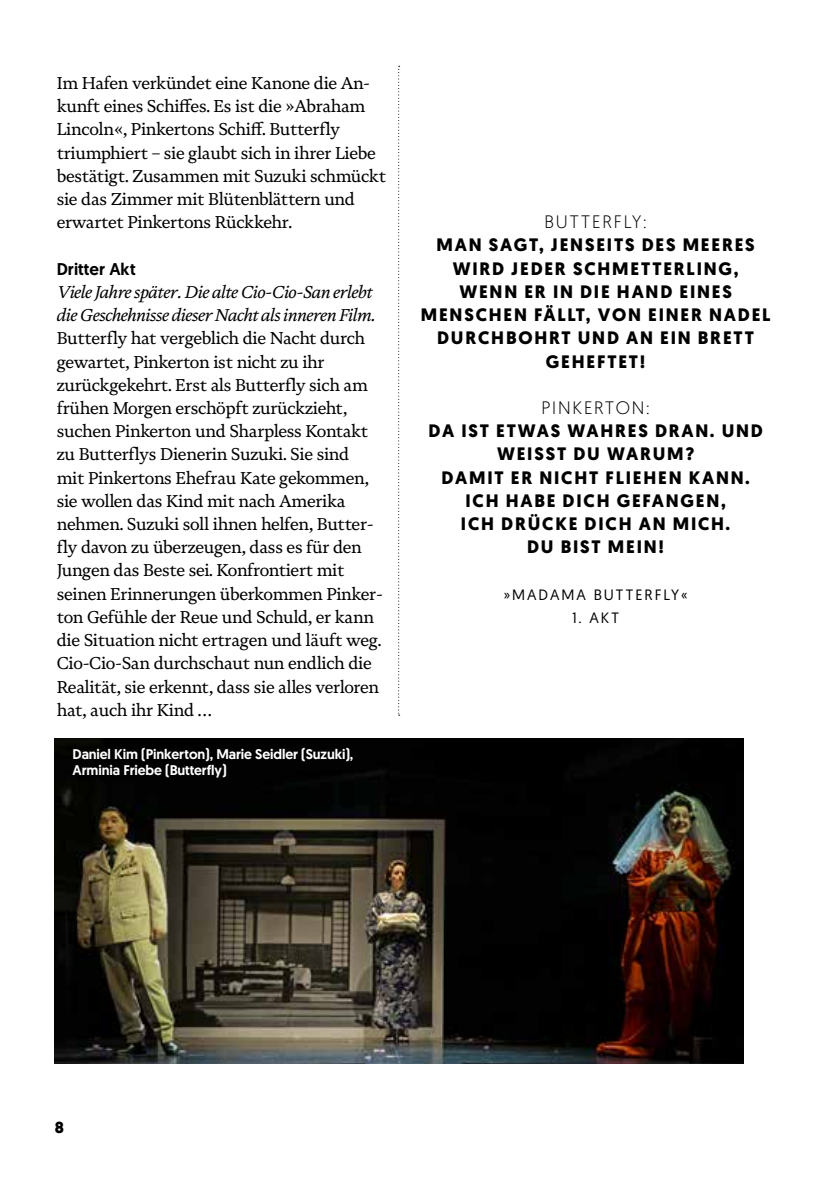
<style>
.page{position:relative;width:840px;height:1191px;background:#fff}
.page>*{position:absolute;margin:0;border:0;box-sizing:border-box;transform-origin:0 0}
.t1{font:700 18px/23.2px "Geomanist";letter-spacing:.1em;color:#000;text-align:center}
.t2{font:300 18px "Geomanist";letter-spacing:.1em;color:#000}
.t3{font:17px/23.2px "Novela";letter-spacing:-.02em;color:#000}
.t4{font:italic 17px/23.2px "Novela";letter-spacing:-.03em;color:#000}
.t5{font:500 17px "Geomanist";color:#000}
.t6{font:700 16px "Geomanist";color:#000}
.t7{font:15px "Geomanist";letter-spacing:.13em;color:#000}
.t8{font:500 14px/16px "Geomanist";letter-spacing:-.01em;color:#fff}
</style>
<div class="page">
<img style="left:55px;top:739px;width:688px;height:324px">
<svg style="left:398px;top:66px;width:1px;height:649px"></svg>
<p class="t3" style="left:57px;top:71px;width:331px">Im Hafen verkündet eine Kanone die An&shy;kunft eines Schiffes. Es ist die »Abraham Lincoln«, Pinkertons Schiff. Butterfly triumphiert – sie glaubt sich in ihrer Liebe bestätigt. Zusammen mit Suzuki schmückt sie das Zimmer mit Blütenblättern und erwartet Pinkertons Rückkehr.</p>
<p class="t5" style="left:57px;top:257px;width:80px">Dritter Akt</p>
<p class="t4" style="left:57px;top:280px;width:321px">Viele Jahre später. Die alte Cio-Cio-San erlebt die Geschehnisse dieser Nacht als inneren Film.</p>
<p class="t3" style="left:57px;top:327px;width:327px">Butterfly hat vergeblich die Nacht durch gewartet, Pinkerton ist nicht zu ihr zurückgekehrt. Erst als Butterfly sich am frühen Morgen erschöpft zurückzieht, suchen Pinkerton und Sharpless Kontakt zu Butterflys Dienerin Suzuki. Sie sind<br>mit Pinkertons Ehefrau Kate gekommen, sie wollen das Kind mit nach Amerika nehmen. Suzuki soll ihnen helfen, Butter&shy;fly davon zu überzeugen, dass es für den Jungen das Beste sei. Konfrontiert mit seinen Erinnerungen überkommen Pinker&shy;ton Gefühle der Reue und Schuld, er kann die Situation nicht ertragen und läuft weg.<br>Cio-Cio-San durchschaut nun endlich die Realität, sie erkennt, dass sie alles verloren hat, auch ihr Kind …</p>
<p class="t8" style="left:73px;top:746px;width:282px">Daniel Kim (Pinkerton), Marie Seidler (Suzuki),<br>Arminia Friebe (Butterfly)</p>
<p class="t2" style="left:544px;top:210px;width:104px">BUTTERFLY:</p>
<p class="t1" style="left:420px;top:233px;width:351px">MAN SAGT, JENSEITS DES MEERES<br>WIRD JEDER SCHMETTERLING,<br>WENN ER IN DIE HAND EINES<br>MENSCHEN FÄLLT, VON EINER NADEL<br>DURCHBOHRT UND AN EIN BRETT<br>GEHEFTET!</p>
<p class="t2" style="left:541px;top:396px;width:110px">PINKERTON:</p>
<p class="t1" style="left:428px;top:419px;width:336px">DA IST ETWAS WAHRES DRAN. UND<br>WEISST DU WARUM?<br>DAMIT ER NICHT FLIEHEN KANN.<br>ICH HABE DICH GEFANGEN,<br>ICH DRÜCKE DICH AN MICH.<br>DU BIST MEIN!</p>
<p class="t7" style="left:503px;top:584px;width:185px">»MADAMA BUTTERFLY«</p>
<p class="t7" style="left:572px;top:608px;width:48px">1. AKT</p>
<p class="t6" style="left:55px;top:1117px;width:11px">8</p>
</div>
